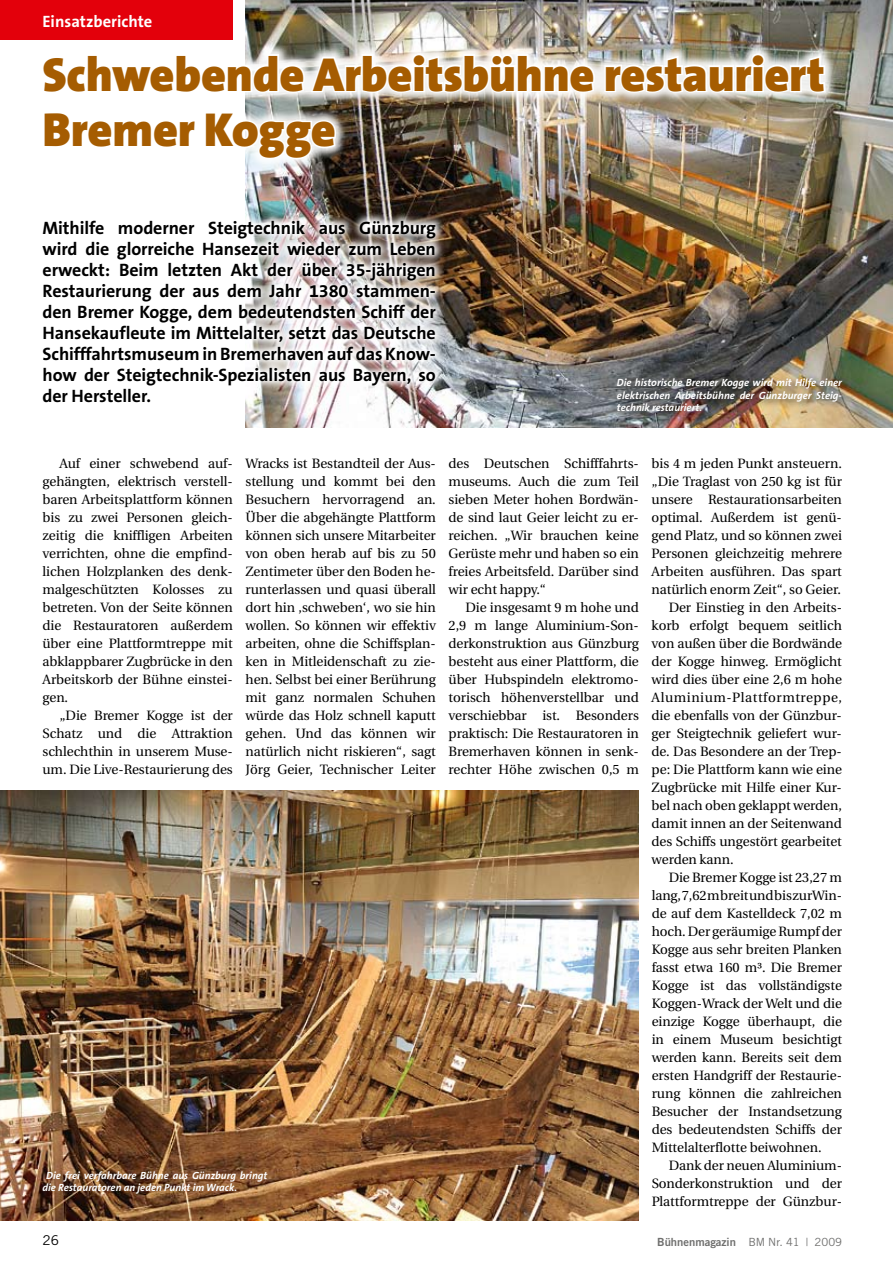
<style>
.page{position:relative;width:893px;height:1263px;background:#fff}
.page>*{position:absolute;margin:0;border:0;box-sizing:border-box;transform-origin:0 0}
.t1{font:900 48px/55.5px "The Sans B9";letter-spacing:-.005em;color:#a55c01}
.t2{font:700 18px/21px "The Sans B7";letter-spacing:-.005em;color:#000;text-align:justify}
.t3{font:700 16.5px "The Sans B7";color:#fff}
.t4{font:13.5px/18px "Utopia";letter-spacing:-.005em;color:#000;text-align:justify}
.t5{font:13.5px "Utopia";letter-spacing:.04em;color:#000}
.t6{font:13.5px "Trade Gothic";color:#000}
.t7{font:11.25px "Trade Gothic Bold Two";color:#6f6f6e}
.t8{font:italic 700 10.5px/12.3px "The Sans B7";color:#fff;text-align:justify}
.s1{font-family:"Trade Gothic"}
</style>
<div class="page">
<img style="left:246px;top:0;width:647px;height:428px">
<div style="left:0;top:0;width:233px;height:39px;background:#e3000b"></div>
<div style="left:29px;top:40px;width:807px;height:130px;background:#fff;opacity:.91"></div>
<svg style="left:41px;top:46px;width:555px;height:48px"></svg>
<svg style="left:603px;top:52px;width:224px;height:42px"></svg>
<svg style="left:42px;top:111px;width:296px;height:50px"></svg>
<img style="left:245px;top:210px;width:198px;height:201px">
<div style="left:612px;top:373px;width:239px;height:49px;background:#000;opacity:.75"></div>
<img style="left:0;top:791px;width:639px;height:429px">
<p class="t3" style="left:43px;top:13px;width:111px">Einsatzberichte</p>
<h1 class="t1" style="left:43px;top:48px;width:784px">Schwebende Arbeitsbühne restauriert<br>Bremer Kogge</h1>
<p class="t2" style="left:43px;top:218px;width:395px">Mithilfe moderner Steigtechnik aus Günzburg wird die glorreiche Hansezeit wieder zum Leben erweckt: Beim letzten Akt der über 35-jährigen Restaurierung der aus dem Jahr 1380 stammen&shy;den Bremer Kogge, dem bedeutendsten Schiff der Hansekaufleute im Mittelalter, setzt das Deutsche Schifffahrtsmuseum in Bremerhaven auf das Know&shy;how der Steigtechnik-Spezialisten aus Bayern, so der Hersteller.</p>
<p class="t8" style="left:617px;top:377px;width:227px">Die historische Bremer Kogge wird mit Hilfe einer elektrischen Arbeitsbühne der Günzburger Steig&shy;technik restauriert.</p>
<p class="t4" style="left:43px;top:455px;width:192px;text-indent:17px">Auf einer schwebend auf&shy;gehängten, elektrisch verstell&shy;baren Arbeitsplattform können bis zu zwei Personen gleich&shy;zeitig die kniffligen Arbeiten verrichten, ohne die empfind&shy;lichen Holzplanken des denk&shy;malgeschützten Kolosses zu betreten. Von der Seite können die Restauratoren außerdem über eine Plattformtreppe mit abklappbarer Zugbrücke in den Arbeitskorb der Bühne einstei&shy;gen.</p>
<p class="t4" style="left:43px;top:707px;width:192px;text-indent:17px">„Die Bremer Kogge ist der Schatz und die Attraktion schlechthin in unserem Muse&shy;um. Die Live-Restaurierung des</p>
<p class="t4" style="left:246px;top:455px;width:192px">Wracks ist Bestandteil der Aus&shy;stellung und kommt bei den Besuchern hervorragend an.<br>Über die abgehängte Plattform können sich unsere Mitarbeiter von oben herab auf bis zu 50<br>Zentimeter über den Boden he&shy;runterlassen und quasi überall dort hin ,schweben‘, wo sie hin wollen. So können wir effektiv arbeiten, ohne die Schiffsplan&shy;ken in Mitleidenschaft zu zie&shy;hen. Selbst bei einer Berührung mit ganz normalen Schuhen würde das Holz schnell kaputt gehen. Und das können wir natürlich nicht riskieren“, sagt Jörg Geier, Technischer Leiter</p>
<p class="t4" style="left:449px;top:455px;width:192px">des Deutschen Schifffahrts&shy;museums. Auch die zum Teil sieben Meter hohen Bordwän&shy;de sind laut Geier leicht zu er&shy;reichen. „Wir brauchen keine Gerüste mehr und haben so ein freies Arbeitsfeld. Darüber sind wir echt happy.“</p>
<p class="t4" style="left:449px;top:598px;width:192px;text-indent:17px">Die insgesamt 9 m hohe und 2,9 m lange Aluminium-Son&shy;derkonstruktion aus Günzburg besteht aus einer Plattform, die über Hubspindeln elektromo&shy;torisch höhenverstellbar und verschiebbar ist. Besonders praktisch: Die Restauratoren in Bremerhaven können in senk&shy;rechter Höhe zwischen 0,5 m</p>
<p class="t8" style="left:43px;top:1169px;width:226px;text-indent:4px">Die frei verfahrbare Bühne aus Günzburg bringt die Restauratoren an jeden Punkt im Wrack.</p>
<p class="t4" style="left:652px;top:454px;width:192px">bis 4 m jeden Punkt ansteuern.</p>
<p class="t4" style="left:652px;top:472px;width:192px">„Die Traglast von 250 kg ist für</p>
<p class="t4" style="left:652px;top:490px;width:192px">unsere Restaurationsarbeiten</p>
<p class="t4" style="left:652px;top:508px;width:192px">optimal. Außerdem ist genü-</p>
<p class="t4" style="left:652px;top:526px;width:192px">gend Platz, und so können zwei</p>
<p class="t4" style="left:652px;top:544px;width:192px">Personen gleichzeitig mehrere</p>
<p class="t4" style="left:652px;top:562px;width:192px">Arbeiten ausführen. Das spart</p>
<p class="t4" style="left:652px;top:580px;width:191px">natürlich enorm Zeit“, so Geier.</p>
<p class="t4" style="left:669px;top:598px;width:175px">Der Einstieg in den Arbeits-</p>
<p class="t4" style="left:652px;top:616px;width:192px">korb erfolgt bequem seitlich</p>
<p class="t4" style="left:652px;top:634px;width:192px">von außen über die Bordwände</p>
<p class="t4" style="left:652px;top:652px;width:192px">der Kogge hinweg. Ermöglicht</p>
<p class="t4" style="left:652px;top:670px;width:192px">wird dies über eine 2,6 m hohe</p>
<p class="t5" style="left:652px;top:690px;width:192px">Aluminium-Plattformtreppe,</p>
<p class="t4" style="left:652px;top:706px;width:192px">die ebenfalls von der Günzbur-</p>
<p class="t4" style="left:652px;top:724px;width:192px">ger Steigtechnik geliefert wur-</p>
<p class="t4" style="left:652px;top:742px;width:192px">de. Das Besondere an der Trep-</p>
<p class="t4" style="left:652px;top:760px;width:192px">pe: Die Plattform kann wie eine</p>
<p class="t4" style="left:652px;top:778px;width:192px">Zugbrücke mit Hilfe einer Kur-</p>
<p class="t4" style="left:652px;top:796px;width:192px">bel nach oben geklappt werden,</p>
<p class="t4" style="left:652px;top:814px;width:192px">damit innen an der Seitenwand</p>
<p class="t4" style="left:652px;top:832px;width:192px">des Schiffs ungestört gearbeitet</p>
<p class="t4" style="left:652px;top:850px;width:84px">werden kann.</p>
<p class="t4" style="left:669px;top:868px;width:175px">Die Bremer Kogge ist 23,27 m</p>
<p class="t4" style="left:652px;top:886px;width:192px">lang, 7,62 m breit und bis zur Win-</p>
<p class="t4" style="left:652px;top:904px;width:192px">de auf dem Kastelldeck 7,02 m</p>
<p class="t4" style="left:652px;top:922px;width:192px">hoch. Der geräumige Rumpf der</p>
<p class="t4" style="left:652px;top:940px;width:192px">Kogge aus sehr breiten Planken</p>
<p class="t4" style="left:652px;top:958px;width:192px">fasst etwa 160 m³. Die Bremer</p>
<p class="t4" style="left:652px;top:976px;width:192px">Kogge ist das vollständigste</p>
<p class="t4" style="left:652px;top:994px;width:192px">Koggen-Wrack der Welt und die</p>
<p class="t4" style="left:652px;top:1012px;width:192px">einzige Kogge überhaupt, die</p>
<p class="t4" style="left:652px;top:1030px;width:192px">in einem Museum besichtigt</p>
<p class="t4" style="left:652px;top:1048px;width:192px">werden kann. Bereits seit dem</p>
<p class="t4" style="left:652px;top:1066px;width:192px">ersten Handgriff der Restaurie-</p>
<p class="t4" style="left:652px;top:1084px;width:192px">rung können die zahlreichen</p>
<p class="t4" style="left:652px;top:1102px;width:192px">Besucher der Instandsetzung</p>
<p class="t4" style="left:652px;top:1120px;width:192px">des bedeutendsten Schiffs der</p>
<p class="t4" style="left:652px;top:1138px;width:171px">Mittelalterflotte beiwohnen.</p>
<p class="t4" style="left:669px;top:1156px;width:175px">Dank der neuen Aluminium-</p>
<p class="t4" style="left:652px;top:1174px;width:192px">Sonderkonstruktion und der</p>
<p class="t4" style="left:652px;top:1192px;width:192px">Plattformtreppe der Günzbur-</p>
<p class="t6" style="left:43px;top:1232px;width:18px">26</p>
<p class="t7" style="left:657px;top:1235px;width:186px">Bühnenmagazin <span class="s1">BM Nr. 41 | 2009</span></p>
</div>
